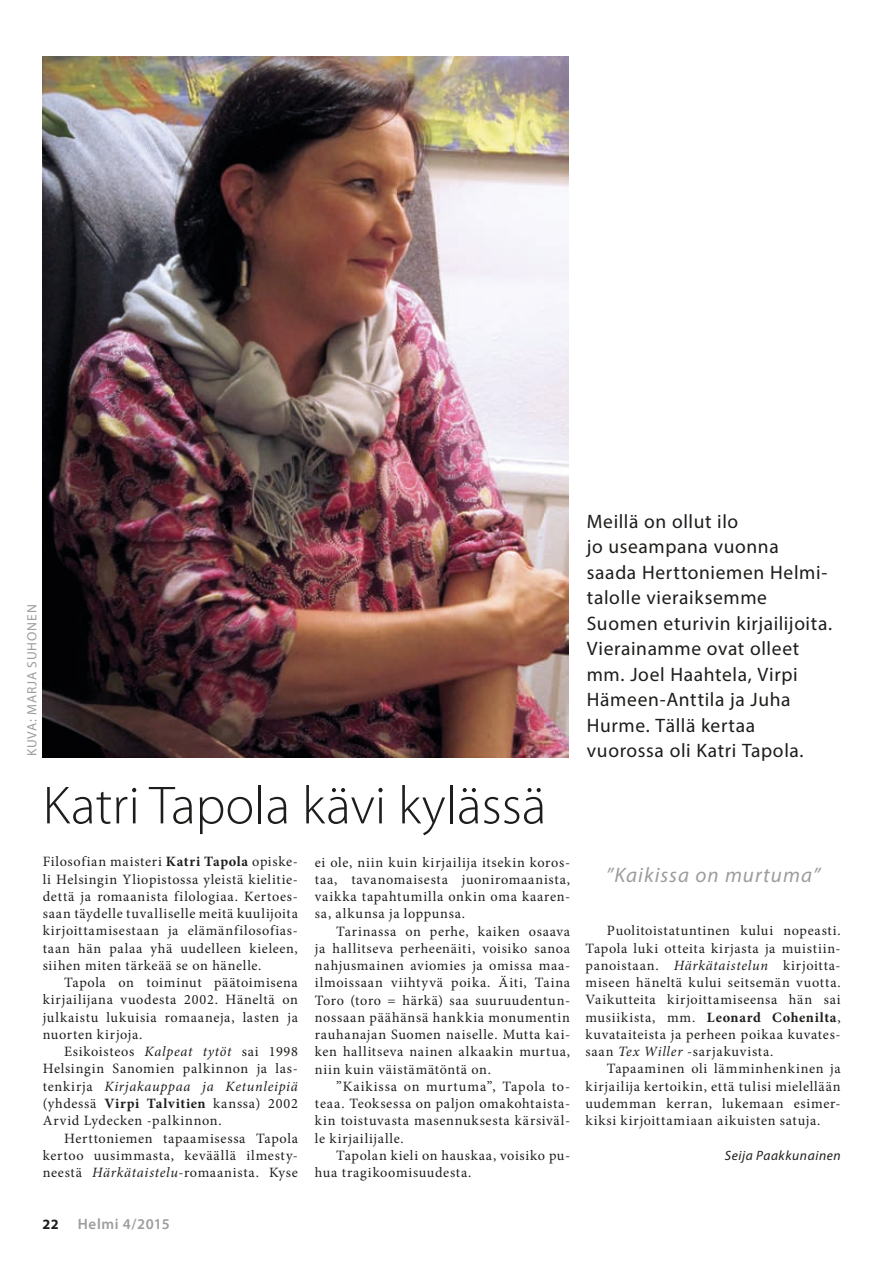
<style>
.page{position:relative;width:893px;height:1263px;background:#fff}
.page>*{position:absolute;margin:0;border:0;box-sizing:border-box;transform-origin:0 0}
.t1{font:300 54px "Myriad Pro";color:#1d1d1b}
.t2{font:italic 21px "Myriad Pro";letter-spacing:.05em;color:#9d9d9d}
.t3{font:19.5px/25.5px "Myriad Pro";letter-spacing:.035em;color:#1d1d1b}
.t4{font:600 15px "Myriad Pro";letter-spacing:.04em;color:#9d9d9d}
.t5{font:14.25px/17.2px "Minion Pro";letter-spacing:.05em;color:#1d1d1b;text-align:justify}
.t6{font:700 14.25px "Myriad Pro";color:#1d1d1b}
.t7{font:italic 13.5px "Myriad Pro";letter-spacing:.045em;color:#1d1d1b}
.t8{font:13.5px "Myriad Pro";letter-spacing:.065em;color:#9d9d9d}
.s1{font-weight:700}
.s2{font-style:italic}
</style>
<div class="page">
<img style="left:43px;top:56px;width:526px;height:701px">
<p class="t8" style="left:24px;top:756px;width:153px;rotate:-90deg">Kuva: Marja Suhonen</p>
<h1 class="t1" style="left:43px;top:776px;width:505px">Katri Tapola kävi kylässä</h1>
<p class="t5" style="left:43px;top:853px;width:257px">Filosofian maisteri <span class="s1">Katri Tapola</span> opiske&shy;li Helsingin Yliopistossa yleistä kielitie&shy;dettä ja romaanista filologiaa. Kertoes&shy;saan täydelle tuvalliselle meitä kuulijoita kirjoittamisestaan ja elämänfilosofias&shy;taan hän palaa yhä uudelleen kieleen, siihen miten tärkeää se on hänelle.</p>
<p class="t5" style="left:43px;top:974px;width:257px;text-indent:21px">Tapola on toiminut päätoimisena kirjailijana vuodesta 2002. Häneltä on julkaistu lukuisia romaaneja, lasten ja nuorten kirjoja.</p>
<p class="t5" style="left:43px;top:1043px;width:257px;text-indent:21px">Esikoisteos <span class="s2">Kalpeat tytöt</span> sai 1998<br>Helsingin Sanomien palkinnon ja las&shy;tenkirja <span class="s2">Kirjakauppaa ja Ketunleipiä </span>(yhdessä <span class="s1">Virpi Talvitien</span> kanssa) 2002<br>Arvid Lydecken -palkinnon.</p>
<p class="t5" style="left:43px;top:1129px;width:257px;text-indent:21px">Herttoniemen tapaamisessa Tapola kertoo uusimmasta, keväällä ilmesty&shy;neestä <span class="s2">Härkätaistelu</span>-romaanista. Kyse</p>
<p class="t6" style="left:43px;top:1214px;width:18px">22</p>
<p class="t4" style="left:78px;top:1214px;width:93px">Helmi 4/2015</p>
<p class="t5" style="left:315px;top:853px;width:257px">ei ole, niin kuin kirjailija itsekin koros&shy;taa, tavanomaisesta juoniromaanista, vaikka tapahtumilla onkin oma kaaren&shy;sa, alkunsa ja loppunsa.</p>
<p class="t5" style="left:315px;top:922px;width:257px;text-indent:21px">Tarinassa on perhe, kaiken osaava ja hallitseva perheenäiti, voisiko sanoa nahjusmainen aviomies ja omissa maa&shy;ilmoissaan viihtyvä poika. Äiti, Taina Toro (toro = härkä) saa suuruudentun&shy;nossaan päähänsä hankkia monumentin rauhanajan Suomen naiselle. Mutta kai&shy;ken hallitseva nainen alkaakin murtua, niin kuin väistämätöntä on.</p>
<p class="t5" style="left:315px;top:1078px;width:257px;text-indent:21px">”Kaikissa on murtuma”, Tapola to&shy;teaa. Teoksessa on paljon omakohtaista&shy;kin toistuvasta masennuksesta kärsiväl&shy;le kirjailijalle.</p>
<p class="t5" style="left:315px;top:1147px;width:257px;text-indent:21px">Tapolan kieli on hauskaa, voisiko pu&shy;hua tragikoomisuudesta.</p>
<p class="t3" style="left:587px;top:508px;width:247px">Meillä on ollut ilo<br>jo useampana vuonna saada Herttoniemen Helmi&shy;talolle vieraiksemme<br>Suomen eturivin kirjailijoita.<br>Vierainamme ovat olleet mm. Joel Haahtela, Virpi<br>Hämeen-Anttila ja Juha<br>Hurme. Tällä kertaa vuorossa oli Katri Tapola.</p>
<h2 class="t2" style="left:606px;top:862px;width:216px">”Kaikissa on murtuma”</h2>
<p class="t5" style="left:586px;top:922px;width:257px;text-indent:21px">Puolitoistatuntinen kului nopeasti.<br>Tapola luki otteita kirjasta ja muistiin&shy;panoistaan. <span class="s2">Härkätaistelun</span> kirjoitta&shy;miseen häneltä kului seitsemän vuotta.<br>Vaikutteita kirjoittamiseensa hän sai musiikista, mm. <span class="s1">Leonard Cohenilta</span>, kuvataiteista ja perheen poikaa kuvates&shy;saan <span class="s2">Tex Willer</span> -sarjakuvista.</p>
<p class="t5" style="left:586px;top:1060px;width:257px;text-indent:21px">Tapaaminen oli lämminhenkinen ja kirjailija kertoikin, että tulisi mielellään uudemman kerran, lukemaan esimer&shy;kiksi kirjoittamiaan aikuisten satuja.</p>
<p class="t7" style="left:725px;top:1147px;width:117px">Seija Paakkunainen</p>
</div>
